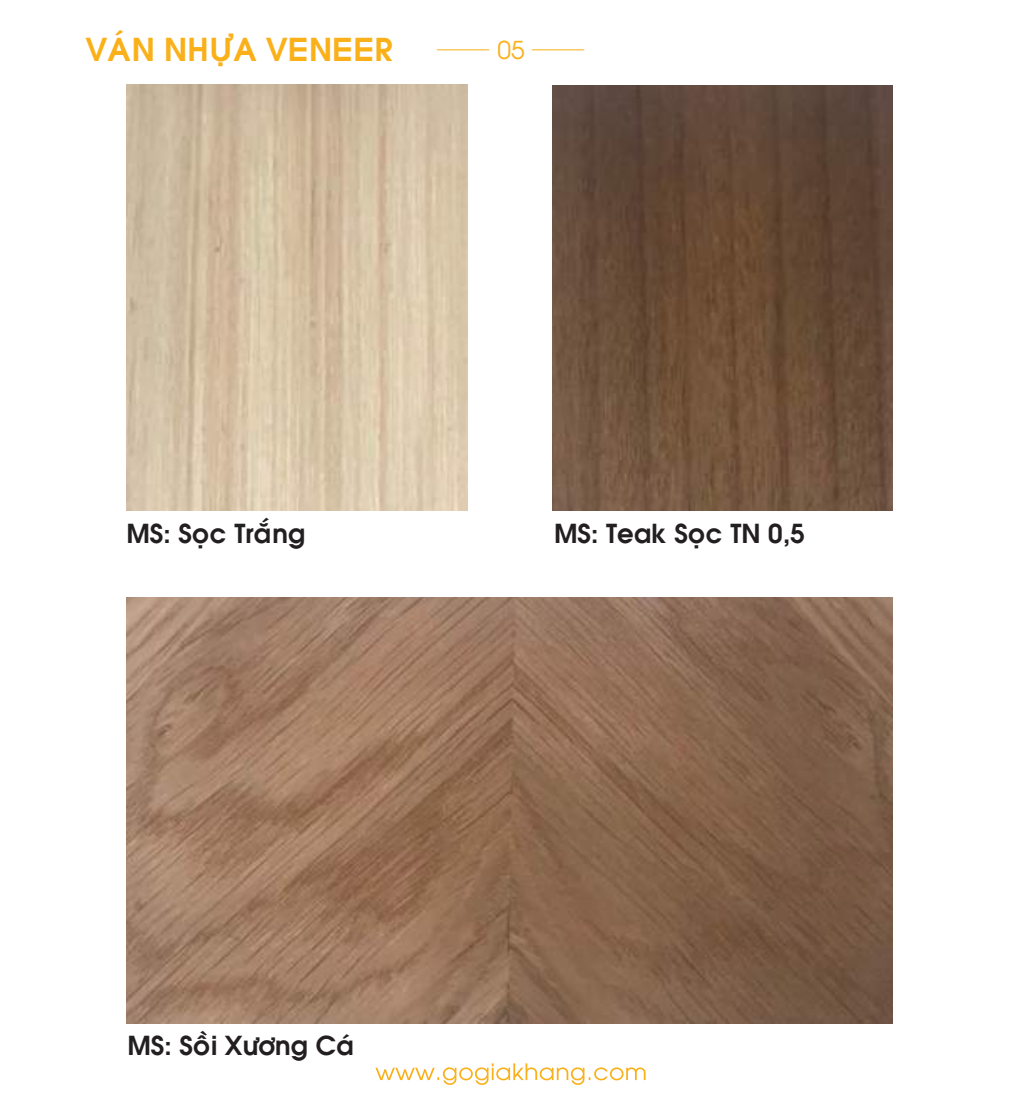
<style>
.page{position:relative;width:1021px;height:1106px;background:#fff}
.page>*{position:absolute;margin:0;border:0;box-sizing:border-box;transform-origin:0 0}
.t1{font:31.35px "HP Avo,Bold";color:#fab019}
.t2{font:25.95px "HP Avo,Bold";color:#231f20}
.t3{font:24.6px "HP Avo";color:#fab019}
</style>
<div class="page">
<hr style="left:437px;top:49px;width:52px;height:1px;background:#fab019">
<hr style="left:532px;top:49px;width:52px;height:1px;background:#fab019">
<svg style="left:375px;top:1063px;width:270px;height:21px"></svg>
<img style="left:127px;top:597px;width:765px;height:426px">
<img style="left:552px;top:85px;width:340px;height:425px">
<img style="left:127px;top:85px;width:340px;height:425px">
<p class="t1" style="left:85px;top:22px;width:309px">VAÙN NHÖÏA VENEER</p>
<p class="t3" style="left:497px;top:30px;width:29px">05</p>
<p class="t2" style="left:126px;top:510px;width:181px">MS: Soïc Traéng</p>
<p class="t2" style="left:554px;top:510px;width:253px">MS: Teak Soïc TN 0,5</p>
<p class="t2" style="left:127px;top:1022px;width:229px">MS: Soài Xöông Caù</p>
</div>
